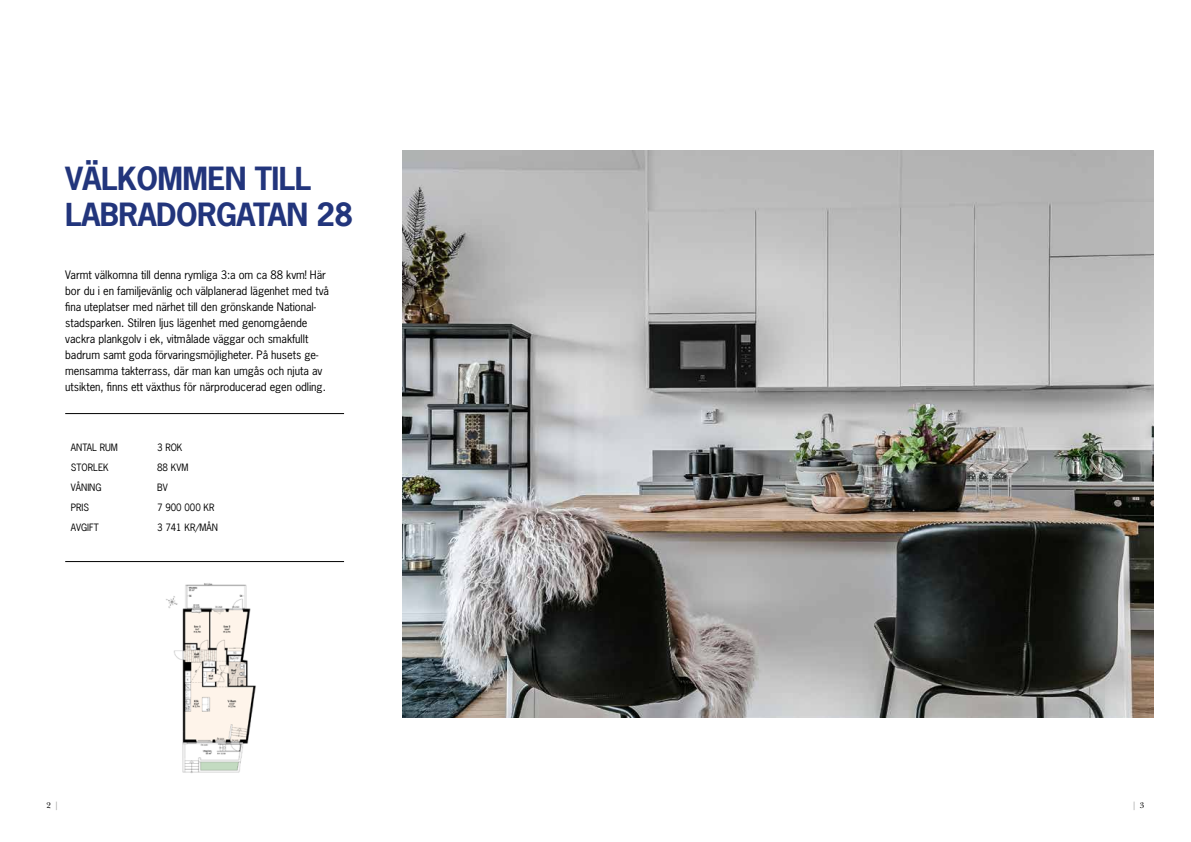
<style>
.page{position:relative;width:1191px;height:842px;background:#fff}
.page>*{position:absolute;margin:0;border:0;box-sizing:border-box;transform-origin:0 0}
.t1{font:700 30px/36px "News Gothic";letter-spacing:-.02em;color:#22357c}
.t2{font:11px/16px "News Gothic Std";letter-spacing:-.005em;color:#000}
.t3{font:9.5px "News Gothic";color:#000}
.t4{font:8.5px "New Baskerville";color:#000}
.t5{font:8.5px "New Baskerville";color:#9d9d9c}
.s1{color:#9d9d9c}
.s2{color:#000}
</style>
<div class="page">
<img style="left:166px;top:583px;width:90px;height:190px">
<hr style="left:65px;top:413px;width:279px;height:1px;background:#000">
<hr style="left:65px;top:561px;width:279px;height:1px;background:#000">
<img style="left:403px;top:151px;width:750px;height:566px">
<h1 class="t1" style="left:65px;top:160px;width:289px">VÄLKOMMEN TILL<br>LABRADORGATAN 28</h1>
<p class="t2" style="left:65px;top:267px;width:265px">Varmt välkomna till denna rymliga 3:a om ca 88 kvm! Här bor du i en familjevänlig och välplanerad lägenhet med två fina uteplatser med närhet till den grönskande National&shy;stadsparken. Stilren ljus lägenhet med genomgående vackra plankgolv i ek, vitmålade väggar och smakfullt badrum samt goda förvaringsmöjligheter. På husets ge&shy;mensamma takterrass, där man kan umgås och njuta av utsikten, finns ett växthus för närproducerad egen odling.</p>
<p class="t3" style="left:71px;top:442px;width:49px">ANTAL RUM</p>
<p class="t3" style="left:157px;top:442px;width:27px">3 ROK</p>
<p class="t3" style="left:71px;top:461px;width:39px">STORLEK</p>
<p class="t3" style="left:157px;top:461px;width:33px">88 KVM</p>
<p class="t3" style="left:71px;top:481px;width:32px">VÅNING</p>
<p class="t3" style="left:157px;top:481px;width:12px">BV</p>
<p class="t3" style="left:71px;top:501px;width:20px">PRIS</p>
<p class="t3" style="left:157px;top:501px;width:59px">7 900 000 KR</p>
<p class="t3" style="left:71px;top:521px;width:29px">AVGIFT</p>
<p class="t3" style="left:157px;top:521px;width:62px">3 741 KR/MÅN</p>
<p class="t4" style="left:46px;top:800px;width:13px">2 <span class="s1">|</span></p>
<p class="t5" style="left:1133px;top:800px;width:13px">| <span class="s2">3</span></p>
</div>
